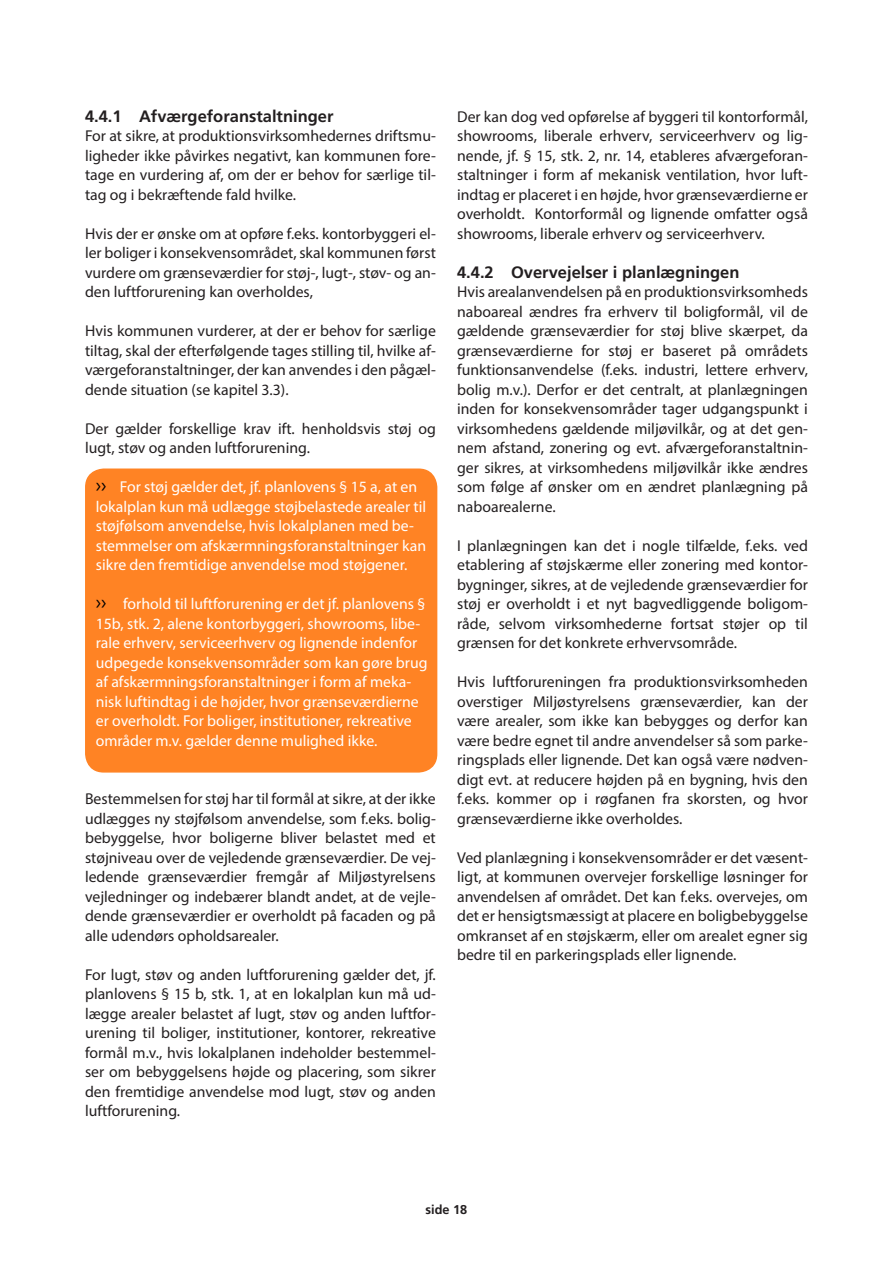
<style>
.page{position:relative;width:893px;height:1263px;background:#fff}
.page>*{position:absolute;margin:0;border:0;box-sizing:border-box;transform-origin:0 0}
.Brødtekst_Minion_Reg{font:700 16.5px "Frutiger";color:#231f20}
.Brødtekst_Minion_Reg-2{font:15.75px/19.5px "Myriad Pro";color:#231f20;text-align:justify}
.Brødtekst_Minion_Reg-3{font:15.75px/19.5px "Myriad Pro";color:#fff}
.t1{font:700 12.75px "Frutiger";color:#231f20}
.s1{font-size:21px;color:#000001}
</style>
<div class="page">
<div style="left:86px;top:469px;width:351px;height:303px;background:#ff8324;border-radius:18px"></div>
<div style="left:85px;top:468px;width:352px;height:304px;border:2px solid #ff8324;border-radius:18px"></div>
<p class="Brødtekst_Minion_Reg" style="left:85px;top:106px;width:250px">4.4.1 Afværgeforanstaltninger</p>
<p class="Brødtekst_Minion_Reg-2" style="left:85px;top:126px;width:352px">For at sikre, at produktionsvirksomhedernes driftsmu&shy;ligheder ikke påvirkes negativt, kan kommunen fore&shy;tage en vurdering af, om der er behov for særlige til&shy;tag og i bekræftende fald hvilke.</p>
<p class="Brødtekst_Minion_Reg-2" style="left:85px;top:223px;width:352px">Hvis der er ønske om at opføre f.eks. kontorbyggeri el&shy;ler boliger i konsekvensområdet, skal kommunen først vurdere om grænseværdier for støj-, lugt-, støv- og an&shy;den luftforurening kan overholdes,</p>
<p class="Brødtekst_Minion_Reg-2" style="left:85px;top:321px;width:352px">Hvis kommunen vurderer, at der er behov for særlige tiltag, skal der efterfølgende tages stilling til, hvilke af&shy;værgeforanstaltninger, der kan anvendes i den pågæl&shy;dende situation (se kapitel 3.3).</p>
<p class="Brødtekst_Minion_Reg-2" style="left:85px;top:418px;width:352px">Der gælder forskellige krav ift. henholdsvis støj og lugt, støv og anden luftforurening.</p>
<p class="Brødtekst_Minion_Reg-3" style="left:96px;top:477px;width:332px"><span class="s1">››</span> For støj gælder det, jf. planlovens § 15 a, at en lokalplan kun må udlægge støjbelastede arealer til støjfølsom anvendelse, hvis lokalplanen med be&shy;stemmelser om afskærmningsforanstaltninger kan sikre den fremtidige anvendelse mod støjgener.</p>
<p class="Brødtekst_Minion_Reg-3" style="left:96px;top:594px;width:333px"><span class="s1">››</span> forhold til luftforurening er det jf. planlovens § 15b, stk. 2, alene kontorbyggeri, showrooms, libe&shy;rale erhverv, serviceerhverv og lignende indenfor udpegede konsekvensområder som kan gøre brug af afskærmningsforanstaltninger i form af meka&shy;nisk luftindtag i de højder, hvor grænseværdierne er overholdt. For boliger, institutioner, rekreative områder m.v. gælder denne mulighed ikke.</p>
<p class="Brødtekst_Minion_Reg-2" style="left:85px;top:789px;width:352px">Bestemmelsen for støj har til formål at sikre, at der ikke udlægges ny støjfølsom anvendelse, som f.eks. bolig&shy;bebyggelse, hvor boligerne bliver belastet med et støjniveau over de vejledende grænseværdier. De vej&shy;ledende grænseværdier fremgår af Miljøstyrelsens vejledninger og indebærer blandt andet, at de vejle&shy;dende grænseværdier er overholdt på facaden og på alle udendørs opholdsarealer.</p>
<p class="Brødtekst_Minion_Reg-2" style="left:85px;top:964px;width:352px">For lugt, støv og anden luftforurening gælder det, jf. planlovens § 15 b, stk. 1, at en lokalplan kun må ud&shy;lægge arealer belastet af lugt, støv og anden luftfor&shy;urening til boliger, institutioner, kontorer, rekreative formål m.v., hvis lokalplanen indeholder bestemmel&shy;ser om bebyggelsens højde og placering, som sikrer den fremtidige anvendelse mod lugt, støv og anden luftforurening.</p>
<p class="Brødtekst_Minion_Reg-2" style="left:457px;top:106px;width:352px">Der kan dog ved opførelse af byggeri til kontorformål, showrooms, liberale erhverv, serviceerhverv og lig&shy;nende, jf. § 15, stk. 2, nr. 14, etableres afværgeforan&shy;staltninger i form af mekanisk ventilation, hvor luft&shy;indtag er placeret i en højde, hvor grænseværdierne er overholdt. Kontorformål og lignende omfatter også showrooms, liberale erhverv og serviceerhverv.</p>
<p class="Brødtekst_Minion_Reg" style="left:457px;top:262px;width:284px">4.4.2 Overvejelser i planlægningen</p>
<p class="Brødtekst_Minion_Reg-2" style="left:457px;top:282px;width:352px">Hvis arealanvendelsen på en produktionsvirksomheds naboareal ændres fra erhverv til boligformål, vil de gældende grænseværdier for støj blive skærpet, da grænseværdierne for støj er baseret på områdets funktionsanvendelse (f.eks. industri, lettere erhverv, bolig m.v.). Derfor er det centralt, at planlægningen inden for konsekvensområder tager udgangspunkt i virksomhedens gældende miljøvilkår, og at det gen&shy;nem afstand, zonering og evt. afværgeforanstaltnin&shy;ger sikres, at virksomhedens miljøvilkår ikke ændres som følge af ønsker om en ændret planlægning på naboarealerne.</p>
<p class="Brødtekst_Minion_Reg-2" style="left:457px;top:535px;width:352px">I planlægningen kan det i nogle tilfælde, f.eks. ved etablering af støjskærme eller zonering med kontor&shy;bygninger, sikres, at de vejledende grænseværdier for støj er overholdt i et nyt bagvedliggende boligom&shy;råde, selvom virksomhederne fortsat støjer op til grænsen for det konkrete erhvervsområde.</p>
<p class="Brødtekst_Minion_Reg-2" style="left:457px;top:672px;width:352px">Hvis luftforureningen fra produktionsvirksomheden overstiger Miljøstyrelsens grænseværdier, kan der være arealer, som ikke kan bebygges og derfor kan være bedre egnet til andre anvendelser så som parke&shy;ringsplads eller lignende. Det kan også være nødven&shy;digt evt. at reducere højden på en bygning, hvis den f.eks. kommer op i røgfanen fra skorsten, og hvor grænseværdierne ikke overholdes.</p>
<p class="Brødtekst_Minion_Reg-2" style="left:457px;top:847px;width:352px">Ved planlægning i konsekvensområder er det væsent&shy;ligt, at kommunen overvejer forskellige løsninger for anvendelsen af området. Det kan f.eks. overvejes, om det er hensigtsmæssigt at placere en boligbebyggelse omkranset af en støjskærm, eller om arealet egner sig bedre til en parkeringsplads eller lignende.</p>
<p class="t1" style="left:426px;top:1202px;width:43px">side 18</p>
</div>
